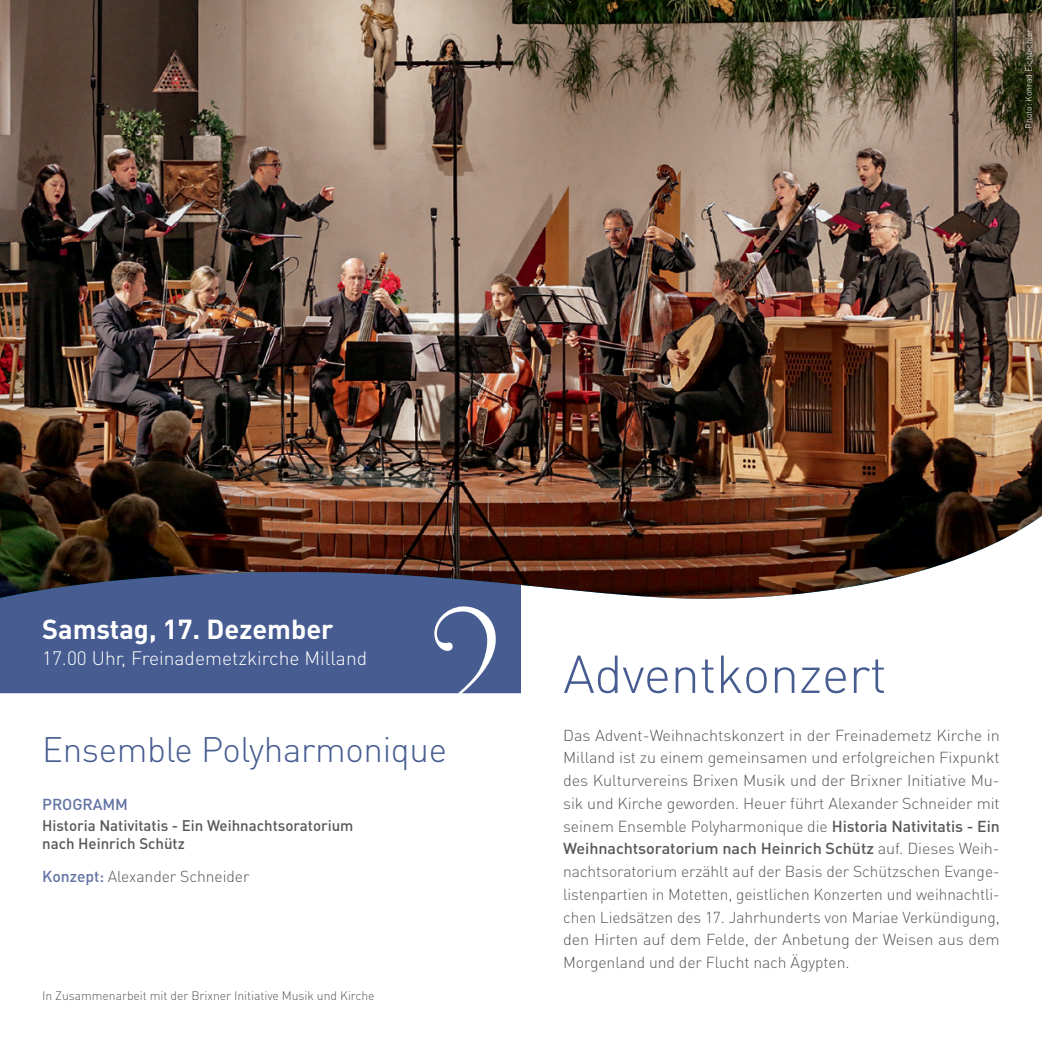
<style>
.page{position:relative;width:1042px;height:1042px;background:#fff}
.page>*{position:absolute;margin:0;border:0;box-sizing:border-box;transform-origin:0 0}
.t1{font:300 52.5px "DIN Pro";letter-spacing:-.01em;color:#475c91}
.t2{font:300 35px "DIN Pro";letter-spacing:-.01em;color:#475c91}
.t3{font:700 27.12px "DIN Pro";color:#fff}
.t4{font:300 19.25px "DIN Pro";color:#fff}
.t5{font:300 15.75px/22.8px "DIN Pro";letter-spacing:-.005em;color:#57585a;text-align:justify}
.t6{font:500 15.75px "DIN Pro";letter-spacing:-.005em;color:#6373a3}
.t7{font:500 15.22px/18.4px "DIN Pro";color:#57585a}
.t8{font:300 12.25px "DIN Pro";letter-spacing:-.005em;color:#57585a}
.t9{font:300 8.75px "DIN Pro";letter-spacing:-.005em;color:#fff}
.s1{font-weight:500;color:#6373a3}
.s2{font-weight:500}
</style>
<div class="page">
<div style="left:0;top:601px;width:521px;height:92px;background:#475c91"></div>
<img style="left:0;top:0;width:1042px;height:600px">
<p class="t9" style="left:1022px;top:129px;width:101px;rotate:-90deg">Photo: Konrad Eichbichler</p>
<h3 class="t3" style="left:42px;top:611px;width:293px">Samstag, 17. Dezember</h3>
<p class="t4" style="left:42px;top:645px;width:326px">17.00 Uhr, Freinademetzkirche Milland</p>
<h2 class="t2" style="left:42px;top:725px;width:406px">Ensemble Polyharmonique</h2>
<p class="t6" style="left:42px;top:794px;width:87px">PROGRAMM</p>
<p class="t7" style="left:42px;top:816px;width:313px">Historia Nativitatis - Ein Weihnachtsoratorium nach Heinrich Schütz</p>
<p class="t5" style="left:42px;top:864px;width:209px"><span class="s1">Konzept:</span> Alexander Schneider</p>
<p class="t8" style="left:42px;top:987px;width:334px">In Zusammenarbeit mit der Brixner Initiative Musik und Kirche</p>
<h1 class="t1" style="left:563px;top:638px;width:325px">Adventkonzert</h1>
<p class="t5" style="left:563px;top:723px;width:438px">Das Advent-Weihnachtskonzert in der Freinademetz Kirche in Milland ist zu einem gemeinsamen und erfolgreichen Fixpunkt des Kulturvereins Brixen Musik und der Brixner Initiative Mu&shy;sik und Kirche geworden. Heuer führt Alexander Schneider mit seinem Ensemble Polyharmonique die <span class="s2">Historia Nativitatis - Ein Weihnachtsoratorium nach Heinrich Schütz</span> auf. Dieses Weih&shy;nachtsoratorium erzählt auf der Basis der Schützschen Evange&shy;listenpartien in Motetten, geistlichen Konzerten und weihnachtli&shy;chen Liedsätzen des 17. Jahrhunderts von Mariae Verkündigung, den Hirten auf dem Felde, der Anbetung der Weisen aus dem Morgenland und der Flucht nach Ägypten.</p>
</div>
